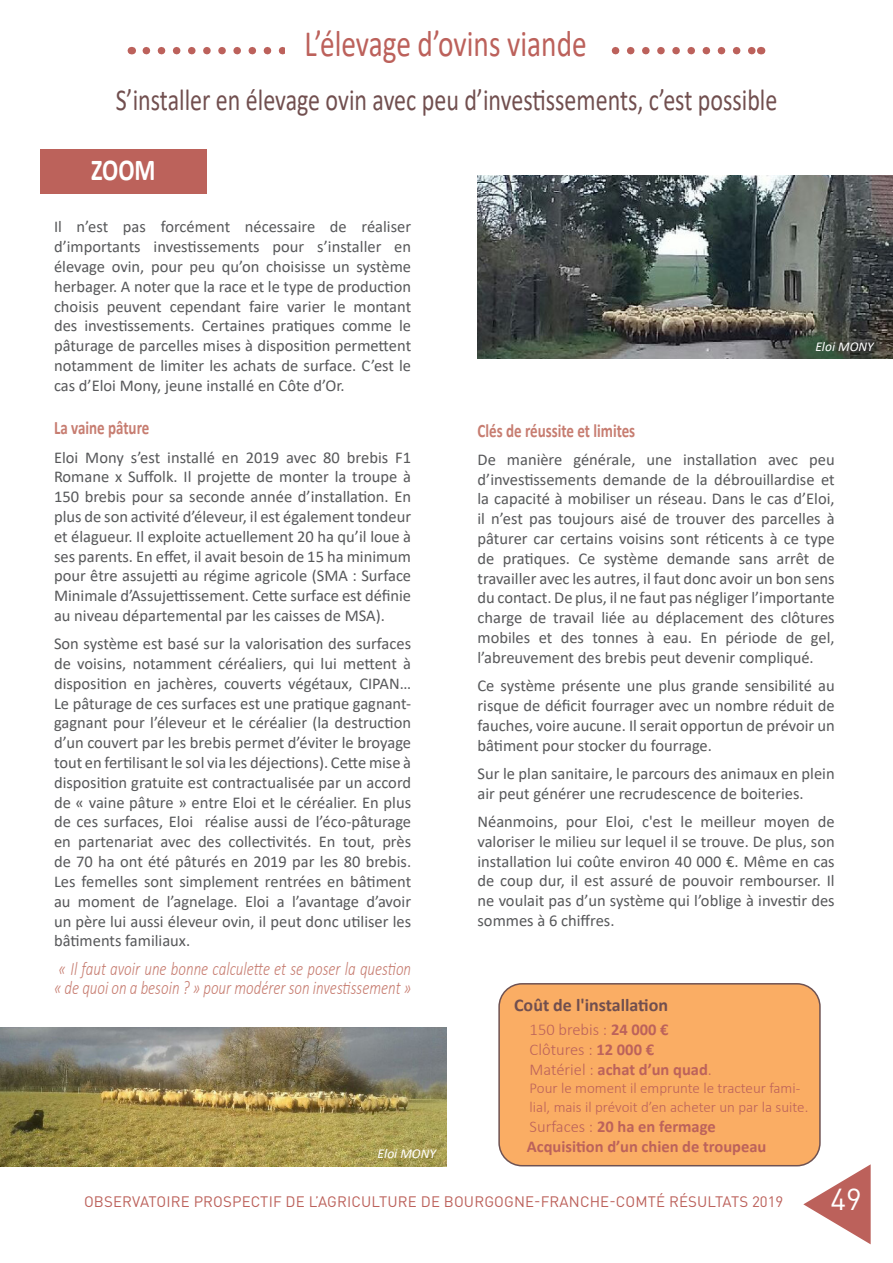
<style>
.page{position:relative;width:893px;height:1263px;background:#fff}
.page>*{position:absolute;margin:0;border:0;box-sizing:border-box;transform-origin:0 0}
.t1{font:37.35px "Calibri";color:#bc615b;scale:.79 1}
.t2{font:30.45px "Calibri";color:#714f4f;scale:.79 1}
.t3{font:700 30.45px "Calibri";color:#fff;scale:.79 1}
.t4{font:30px "DIN Pro";color:#fff}
.t5{font:italic 300 19.05px/19.8px "Calibri";color:#c77d71;scale:.79 1}
.t6{font:700 19.05px "Calibri";color:#c77d71;scale:.79 1}
.t7{font:700 18px "Calibri";color:#714f4f}
.t8{font:16.5px/19.8px "Calibri";color:#57585a;text-align:justify}
.t9{font:700 16.5px "Calibri";color:#bc625b}
.t10{font:300 16.5px "Calibri";color:#bc625b}
.t11{font:300 15px/19.8px "Calibri";color:#bc625b}
.t12{font:15px "DIN Pro";letter-spacing:.01em;color:#bc615b}
.t13{font:italic 13.5px "Calibri";color:#fff}
.s1{font-weight:700}
.s2{font-weight:300}
</style>
<div class="page">
<svg style="left:146px;top:47px;width:607px;height:7px"></svg>
<svg style="left:803px;top:1164px;width:68px;height:80px"></svg>
<div style="left:285px;top:34px;width:321px;height:34px;background:#fff"></div>
<div style="left:40px;top:149px;width:166px;height:44px;background:#bc625b"></div>
<div style="left:499px;top:984px;width:321px;height:182px;background:#faad64;border-radius:23px"></div>
<div style="left:498px;top:983px;width:323px;height:183px;border:2px solid #6e5252;border-radius:23px"></div>
<img style="left:0;top:1028px;width:447px;height:138px">
<img style="left:477px;top:175px;width:416px;height:184px">
<h1 class="t1" style="left:305px;top:18px;width:359px">L’élevage d’ovins viande</h1>
<p class="t2" style="left:116px;top:78px;width:839px">S’installer en élevage ovin avec peu d’investissements, c’est possible</p>
<p class="t3" style="left:91px;top:148px;width:83px">ZOOM</p>
<p class="t8" style="left:54px;top:216px;width:359px">Il n’est pas forcément nécessaire de réaliser d’importants investissements pour s’installer en élevage ovin, pour peu qu’on choisisse un système herbager. A noter que la race et le type de production choisis peuvent cependant faire varier le montant des investissements. Certaines pratiques comme le pâturage de parcelles mises à disposition permettent notamment de limiter les achats de surface. C’est le cas d’Eloi Mony, jeune installé en Côte d’Or.</p>
<p class="t6" style="left:54px;top:414px;width:122px">La vaine pâture</p>
<p class="t8" style="left:54px;top:447px;width:359px">Eloi Mony s’est installé en 2019 avec 80 brebis F1<br>Romane x Suffolk. Il projette de monter la troupe à 150 brebis pour sa seconde année d’installation. En plus de son activité d’éleveur, il est également tondeur et élagueur. Il exploite actuellement 20 ha qu’il loue à ses parents. En effet, il avait besoin de 15 ha minimum pour être assujetti au régime agricole (SMA : Surface Minimale d’Assujettissement. Cette surface est définie au niveau départemental par les caisses de MSA).</p>
<p class="t8" style="left:54px;top:633px;width:359px">Son système est basé sur la valorisation des surfaces de voisins, notamment céréaliers, qui lui mettent à disposition en jachères, couverts végétaux, CIPAN… Le pâturage de ces surfaces est une pratique gagnant&shy;gagnant pour l’éleveur et le céréalier (la destruction d’un couvert par les brebis permet d’éviter le broyage tout en fertilisant le sol via les déjections). Cette mise à disposition gratuite est contractualisée par un accord de « vaine pâture » entre Eloi et le céréalier. En plus de ces surfaces, Eloi réalise aussi de l’éco-pâturage en partenariat avec des collectivités. En tout, près de 70 ha ont été pâturés en 2019 par les 80 brebis.<br>Les femelles sont simplement rentrées en bâtiment au moment de l’agnelage. Eloi a l’avantage d’avoir un père lui aussi éleveur ovin, il peut donc utiliser les bâtiments familiaux.</p>
<p class="t5" style="left:54px;top:958px;width:454px">« Il faut avoir une bonne calculette et se poser la question « de quoi on a besoin ? » pour modérer son investissement »</p>
<p class="t13" style="left:378px;top:1144px;width:60px">Eloi MONY</p>
<p class="t13" style="left:815px;top:337px;width:60px">Eloi MONY</p>
<p class="t6" style="left:477px;top:417px;width:201px">Clés de réussite et limites</p>
<p class="t8" style="left:477px;top:449px;width:359px">De manière générale, une installation avec peu d’investissements demande de la débrouillardise et la capacité à mobiliser un réseau. Dans le cas d’Eloi, il n’est pas toujours aisé de trouver des parcelles à pâturer car certains voisins sont réticents à ce type de pratiques. Ce système demande sans arrêt de travailler avec les autres, il faut donc avoir un bon sens du contact. De plus, il ne faut pas négliger l’importante charge de travail liée au déplacement des clôtures mobiles et des tonnes à eau. En période de gel, l’abreuvement des brebis peut devenir compliqué.</p>
<p class="t8" style="left:477px;top:675px;width:359px">Ce système présente une plus grande sensibilité au risque de déficit fourrager avec un nombre réduit de fauches, voire aucune. Il serait opportun de prévoir un bâtiment pour stocker du fourrage.</p>
<p class="t8" style="left:477px;top:763px;width:359px">Sur le plan sanitaire, le parcours des animaux en plein air peut générer une recrudescence de boiteries.</p>
<p class="t8" style="left:477px;top:811px;width:359px">Néanmoins, pour Eloi, c'est le meilleur moyen de valoriser le milieu sur lequel il se trouve. De plus, son installation lui coûte environ 40 000 €. Même en cas de coup dur, il est assuré de pouvoir rembourser. Il ne voulait pas d’un système qui l’oblige à investir des sommes à 6 chiffres.</p>
<p class="t7" style="left:514px;top:992px;width:156px">Coût de l'installation</p>
<p class="t10" style="left:530px;top:1019px;width:141px">150 brebis : <span class="s1">24 000 €</span></p>
<p class="t10" style="left:530px;top:1039px;width:126px">Clôtures : <span class="s1">12 000 €</span></p>
<p class="t9" style="left:530px;top:1057px;width:184px"><span class="s2">Matériel :</span> achat d’un quad<span class="s2">.</span></p>
<p class="t11" style="left:530px;top:1077px;width:280px">Pour le moment il emprunte le tracteur fami&shy;lial, mais il prévoit d’en acheter un par la suite.</p>
<p class="t9" style="left:530px;top:1115px;width:188px"><span class="s2">Surfaces :</span> 20 ha en fermage</p>
<p class="t9" style="left:527px;top:1135px;width:241px">Acquisition d’un chien de troupeau</p>
<p class="t12" style="left:84px;top:1192px;width:701px">OBSERVATOIRE PROSPECTIF DE L’AGRICULTURE DE BOURGOGNE-FRANCHE-COMTÉ RÉSULTATS 2019</p>
<h3 class="t4" style="left:830px;top:1179px;width:33px">49</h3>
</div>
